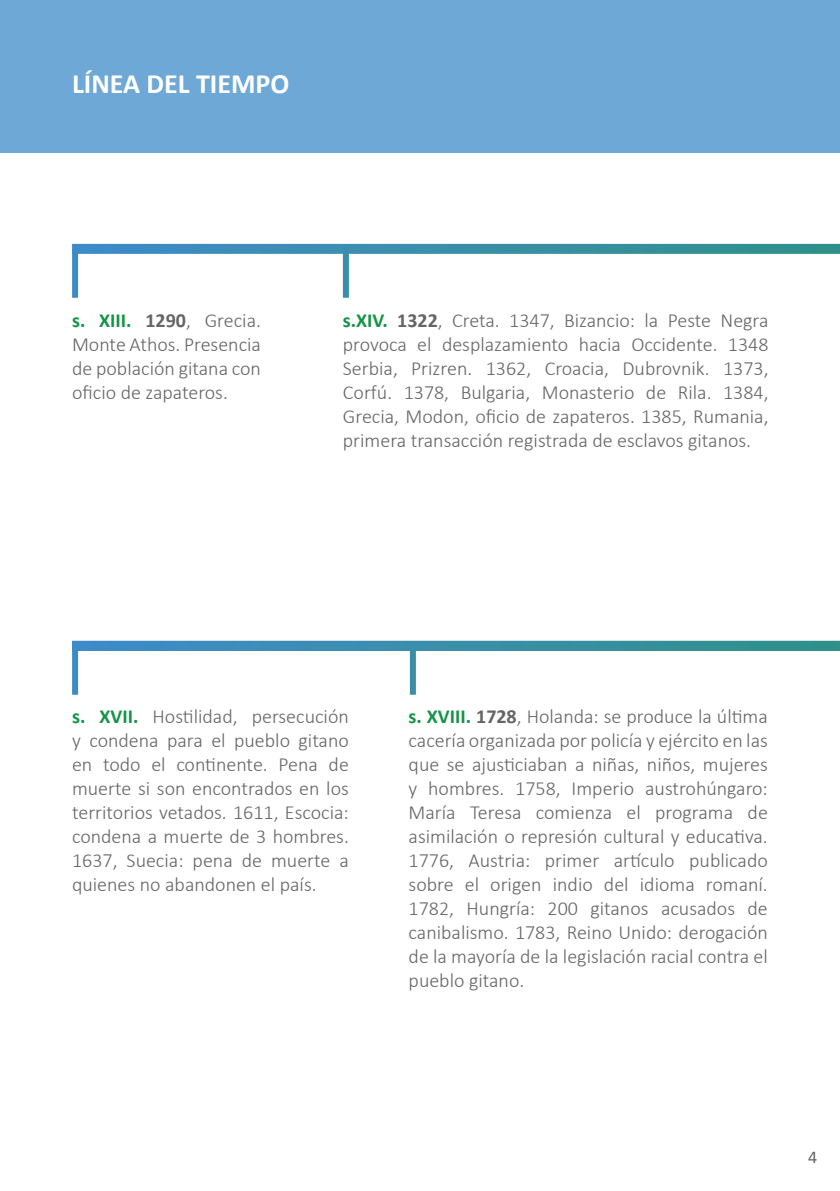
<style>
.page{position:relative;width:840px;height:1191px;background:#fff}
.page>*{position:absolute;margin:0;border:0;box-sizing:border-box;transform-origin:0 0}
.t1{font:700 28px "Calibri";color:#fff}
.t2{font:300 20px/24px "Calibri";color:#656568;text-align:justify}
.t3{font:18px "Calibri";color:#656568}
.s1{font-weight:700;color:#149446}
.s2{font-weight:700}
</style>
<div class="page">
<div style="left:0;top:0;width:839px;height:153px;background:#6ea8d6"></div>
<svg style="left:72px;top:244px;width:767px;height:10px;background:#3a8faa"></svg>
<div style="left:72px;top:249px;width:6px;height:49px;background:#3c8bc6"></div>
<div style="left:72px;top:646px;width:6px;height:48px;background:#3c8bc6"></div>
<div style="left:343px;top:249px;width:6px;height:49px;background:#3a8fa7"></div>
<div style="left:409px;top:646px;width:6px;height:48px;background:#398fa7"></div>
<svg style="left:72px;top:641px;width:767px;height:10px;background:#388ea9"></svg>
<h1 class="t1" style="left:72px;top:64px;width:219px">LÍNEA DEL TIEMPO</h1>
<p class="t2" style="left:72px;top:308px;width:190px"><span class="s1">s. XIII.</span> <span class="s2">1290</span>, Grecia.<br>Monte Athos. Presencia de población gitana con oficio de zapateros.</p>
<p class="t2" style="left:342px;top:308px;width:427px"><span class="s1">s.XIV.</span> <span class="s2">1322</span>, Creta. 1347, Bizancio: la Peste Negra provoca el desplazamiento hacia Occidente. 1348<br>Serbia, Prizren. 1362, Croacia, Dubrovnik. 1373, Corfú. 1378, Bulgaria, Monasterio de Rila. 1384, Grecia, Modon, oficio de zapateros. 1385, Rumania, primera transacción registrada de esclavos gitanos.</p>
<p class="t2" style="left:72px;top:704px;width:278px"><span class="s1">s. XVII.</span> Hostilidad, persecución y condena para el pueblo gitano en todo el continente. Pena de muerte si son encontrados en los territorios vetados. 1611, Escocia: condena a muerte de 3 hombres.<br>1637, Suecia: pena de muerte a quienes no abandonen el país.</p>
<p class="t2" style="left:408px;top:704px;width:360px"><span class="s1">s. XVIII.</span> <span class="s2">1728</span>, Holanda: se produce la última cacería organizada por policía y ejército en las que se ajusticiaban a niñas, niños, mujeres y hombres. 1758, Imperio austrohúngaro:<br>María Teresa comienza el programa de asimilación o represión cultural y educativa.<br>1776, Austria: primer artículo publicado sobre el origen indio del idioma romaní.<br>1782, Hungría: 200 gitanos acusados de canibalismo. 1783, Reino Unido: derogación de la mayoría de la legislación racial contra el pueblo gitano.</p>
<p class="t3" style="left:807px;top:1144px;width:11px">4</p>
</div>
